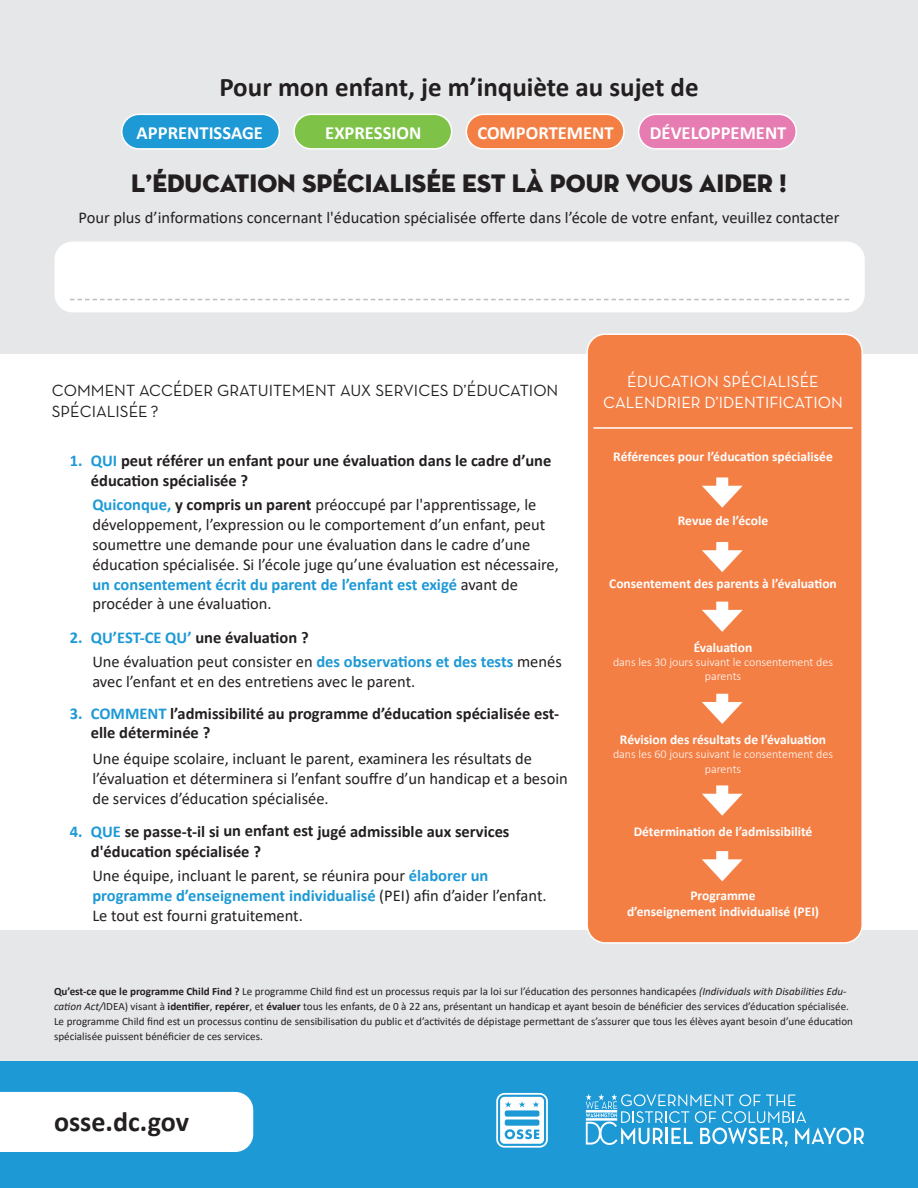
<style>
.page{position:relative;width:918px;height:1188px;background:#e6e7e9}
.page>*{position:absolute;margin:0;border:0;box-sizing:border-box;transform-origin:0 0}
.t1{font:700 28.05px "Calibri";color:#231f20}
.t2{font:700 27px "Calibri";color:#231f20}
.t3{font:25.5px "Neutra Disp Titling";color:#231f20}
.t4{font:700 18.6px "Calibri";color:#fff}
.t5{font:16.5px/19.8px "Calibri";color:#231f20}
.t6{font:700 16.5px/19.8px "Calibri";color:#231f20}
.t7{font:16.5px/20.5px "Neutra Text";color:#231f20}
.t8{font:16.5px/20.5px "Neutra Text";color:#fff;text-align:center}
.t9{font:700 16.5px "Calibri";color:#1d99d6}
.t10{font:700 13.5px/16.2px "Calibri";color:#fff;text-align:center}
.t11{font:300 12px/14.4px "Calibri";color:#fff;text-align:center}
.t12{font:11.1px/14.9px "Calibri";color:#231f20}
.s1{color:#1d99d6}
.s2{font-weight:700;color:#1d99d6}
.s3{font-weight:700}
.s4{color:#231f20}
.s5{font-style:italic}
</style>
<div class="page">
<div style="left:0;top:1061px;width:918px;height:127px;background:#1d99d6"></div>
<div style="left:0;top:1092px;width:253px;height:60px;background:#fff"></div>
<div style="left:0;top:354px;width:918px;height:576px;background:#fff"></div>
<div style="left:587px;top:334px;width:275px;height:609px;background:#f47f45;border-radius:18px"></div>
<div style="left:586px;top:333px;width:277px;height:611px;border:2px solid #fff;border-radius:18px"></div>
<hr style="left:593px;top:427px;width:260px;height:2px;background:#fff">
<div style="left:55px;top:242px;width:810px;height:70px;background:#fff;border-radius:18px"></div>
<div style="left:122px;top:114px;width:157px;height:35px;background:#1d99d6;border-radius:17px"></div>
<div style="left:121px;top:114px;width:159px;height:36px;border:2px solid #fff;border-radius:17px"></div>
<div style="left:294px;top:114px;width:158px;height:35px;background:#7ec248;border-radius:17px"></div>
<div style="left:293px;top:114px;width:159px;height:36px;border:2px solid #fff;border-radius:17px"></div>
<div style="left:466px;top:114px;width:158px;height:35px;background:#f47f45;border-radius:17px"></div>
<div style="left:466px;top:114px;width:159px;height:36px;border:2px solid #fff;border-radius:17px"></div>
<div style="left:639px;top:114px;width:157px;height:35px;background:#e67cb1;border-radius:17px"></div>
<div style="left:638px;top:114px;width:159px;height:36px;border:2px solid #fff;border-radius:17px"></div>
<div style="left:716px;top:477px;width:12px;height:17px;background:#fff"></div>
<svg style="left:702px;top:486px;width:41px;height:22px"></svg>
<div style="left:716px;top:542px;width:12px;height:17px;background:#fff"></div>
<svg style="left:702px;top:550px;width:41px;height:22px"></svg>
<div style="left:716px;top:602px;width:12px;height:17px;background:#fff"></div>
<svg style="left:702px;top:610px;width:41px;height:22px"></svg>
<div style="left:716px;top:694px;width:12px;height:17px;background:#fff"></div>
<svg style="left:702px;top:702px;width:41px;height:22px"></svg>
<div style="left:716px;top:785px;width:12px;height:17px;background:#fff"></div>
<svg style="left:702px;top:794px;width:41px;height:22px"></svg>
<div style="left:716px;top:851px;width:12px;height:17px;background:#fff"></div>
<svg style="left:702px;top:859px;width:41px;height:22px"></svg>
<svg style="left:70px;top:299px;width:779px;height:1px"></svg>
<svg style="left:496px;top:1093px;width:52px;height:55px"></svg>
<svg style="left:586px;top:1094px;width:278px;height:53px"></svg>
<p class="t2" style="left:219px;top:68px;width:481px">Pour mon enfant, je m’inquiète au sujet de</p>
<p class="t4" style="left:137px;top:120px;width:128px">APPRENTISSAGE</p>
<p class="t4" style="left:325px;top:120px;width:97px">EXPRESSION</p>
<p class="t4" style="left:477px;top:120px;width:138px">COMPORTEMENT</p>
<p class="t4" style="left:650px;top:120px;width:138px">DÉVELOPPEMENT</p>
<p class="t3" style="left:131px;top:168px;width:657px">L’ÉDUCATION SPÉCIALISÉE EST LÀ POUR VOUS AIDER !</p>
<p class="t5" style="left:78px;top:207px;width:763px">Pour plus d’informations concernant l'éducation spécialisée offerte dans l’école de votre enfant, veuillez contacter</p>
<p class="t7" style="left:52px;top:380px;width:508px">COMMENT ACCÉDER GRATUITEMENT AUX SERVICES D’ÉDUCATION<br>SPÉCIALISÉE ?</p>
<p class="t6" style="left:91px;top:451px;width:462px;text-indent:-21px"><span class="s1">1. QUI</span> peut référer un enfant pour une évaluation dans le cadre d’une éducation spécialisée ?</p>
<p class="t5" style="left:92px;top:495px;width:468px"><span class="s2">Quiconque,</span> <span class="s3">y compris un parent</span> préoccupé par l'apprentissage, le développement, l’expression ou le comportement d’un enfant, peut soumettre une demande pour une évaluation dans le cadre d’une éducation spécialisée. Si l’école juge qu’une évaluation est nécessaire, <span class="s2">un consentement écrit du parent de l’enfant est exigé</span> avant de procéder à une évaluation.</p>
<p class="t9" style="left:70px;top:626px;width:240px">2. QU’EST-CE QU’ <span class="s4">une évaluation ?</span></p>
<p class="t5" style="left:92px;top:651px;width:471px">Une évaluation peut consister en <span class="s2">des observations et des tests</span> menés avec l’enfant et en des entretiens avec le parent.</p>
<p class="t6" style="left:91px;top:703px;width:470px;text-indent:-21px"><span class="s1">3. COMMENT</span> l’admissibilité au programme d’éducation spécialisée est&shy;elle déterminée ?</p>
<p class="t5" style="left:92px;top:748px;width:477px">Une équipe scolaire, incluant le parent, examinera les résultats de l’évaluation et déterminera si l’enfant souffre d’un handicap et a besoin de services d’éducation spécialisée.</p>
<p class="t6" style="left:91px;top:822px;width:420px;text-indent:-21px"><span class="s1">4. QUE</span> se passe-t-il si un enfant est jugé admissible aux services d'éducation spécialisée ?</p>
<p class="t5" style="left:92px;top:865px;width:456px">Une équipe, incluant le parent, se réunira pour <span class="s2">élaborer un programme d’enseignement individualisé</span> (PEI) afin d’aider l’enfant.<br>Le tout est fourni gratuitement.</p>
<p class="t8" style="left:603px;top:371px;width:241px">ÉDUCATION SPÉCIALISÉE<br>CALENDRIER D’IDENTIFICATION</p>
<p class="t10" style="left:613px;top:449px;width:221px">Références pour l’éducation spécialisée</p>
<p class="t10" style="left:678px;top:512px;width:92px">Revue de l’école</p>
<p class="t10" style="left:609px;top:575px;width:229px">Consentement des parents à l’évaluation</p>
<p class="t10" style="left:694px;top:639px;width:60px">Évaluation</p>
<p class="t11" style="left:613px;top:655px;width:222px">dans les 30 jours suivant le consentement des parents</p>
<p class="t10" style="left:620px;top:731px;width:208px">Révision des résultats de l’évaluation</p>
<p class="t11" style="left:613px;top:747px;width:222px">dans les 60 jours suivant le consentement des parents</p>
<p class="t10" style="left:634px;top:823px;width:180px">Détermination de l’admissibilité</p>
<p class="t10" style="left:627px;top:887px;width:194px">Programme<br>d’enseignement individualisé (PEI)</p>
<p class="t12" style="left:54px;top:984px;width:801px"><span class="s3">Qu’est-ce que le programme Child Find ?</span> Le programme Child find est un processus requis par la loi sur l’éducation des personnes handicapées <span class="s5">(Individuals with Disabilities Edu&shy;cation Act/</span>IDEA) visant à <span class="s3">identifier</span>, <span class="s3">repérer</span>, et <span class="s3">évaluer</span> tous les enfants, de 0 à 22 ans, présentant un handicap et ayant besoin de bénéficier des services d’éducation spécialisée.<br>Le programme Child find est un processus continu de sensibilisation du public et d’activités de dépistage permettant de s’assurer que tous les élèves ayant besoin d’une éducation spécialisée puissent bénéficier de ces services.</p>
<p class="t1" style="left:54px;top:1101px;width:136px">osse.dc.gov</p>
</div>
